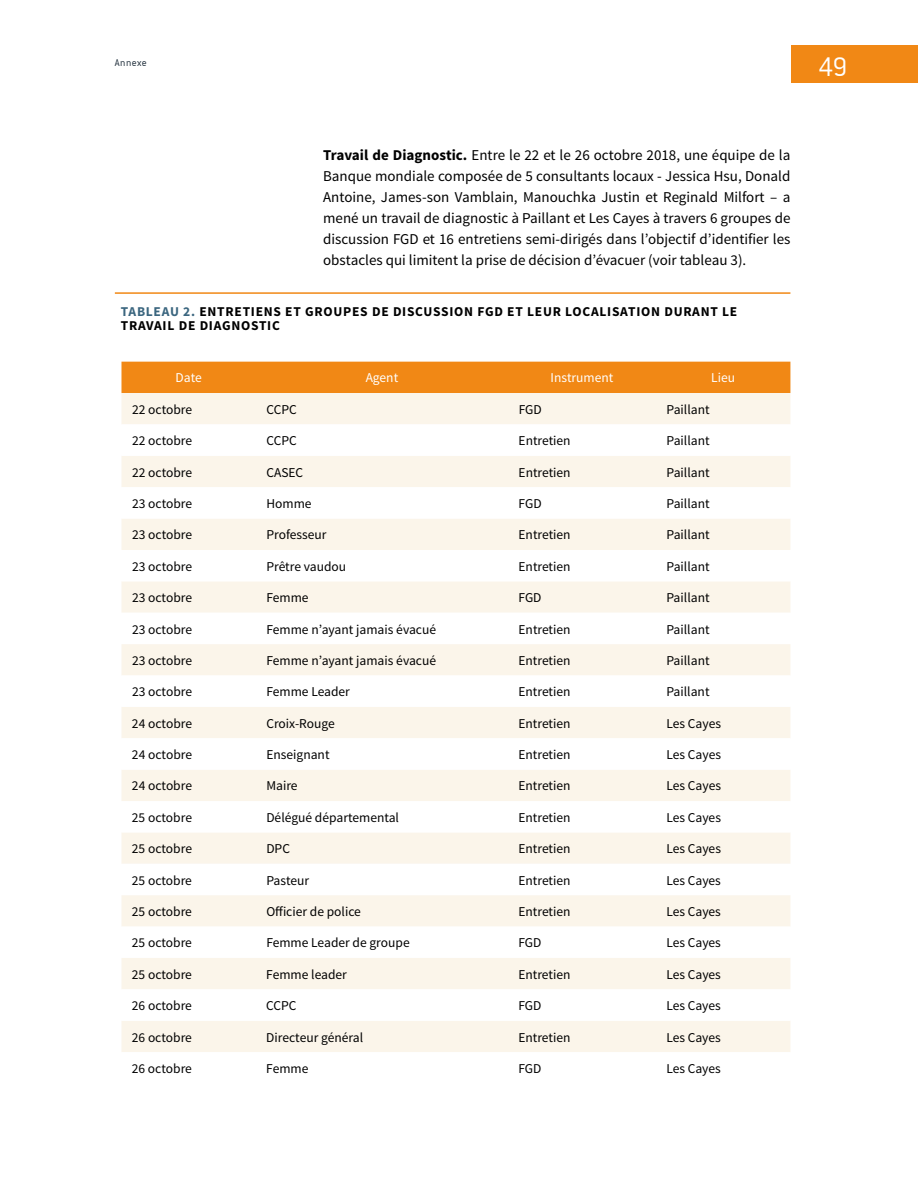
<style>
.page{position:relative;width:918px;height:1188px;background:#fff}
.page>*{position:absolute;margin:0;border:0;box-sizing:border-box;transform-origin:0 0}
.t1{font:29.1px "Conduit ITCTT Light";color:#fff}
.t2{font:15px/21px "Source Sans Pro";color:#000;text-align:justify}
.t3{font:13.5px "Source Sans Pro";color:#000}
.t4{font:700 13.5px/14.2px "Source Sans Pro";letter-spacing:.055em;color:#000}
.t5{font:13.5px "Source Sans Pro";color:#fff}
.t6{font:10.95px "Conduit ITCTT Light";letter-spacing:.03em;color:#1d2c39}
.s1{font-weight:700}
.s2{color:#3b667f}
</style>
<div class="page">
<div style="left:791px;top:46px;width:127px;height:37px;background:#f18815"></div>
<hr style="left:115px;top:292px;width:675px;height:2px;background:#f18815">
<div style="left:121px;top:362px;width:669px;height:31px;background:#f18815"></div>
<div style="left:121px;top:393px;width:669px;height:31px;background:#fbf5ea"></div>
<svg style="left:121px;top:456px;width:669px;height:596px;fill:#fbf5ea"></svg>
<p class="t6" style="left:115px;top:57px;width:34px">Annexe</p>
<p class="t2" style="left:323px;top:145px;width:469px"><span class="s1">Travail de Diagnostic.</span> Entre le 22 et le 26 octobre 2018, une équipe de la Banque mondiale composée de 5 consultants locaux - Jessica Hsu, Donald Antoine, James-son Vamblain, Manouchka Justin et Reginald Milfort – a mené un travail de diagnostic à Paillant et Les Cayes à travers 6 groupes de discussion FGD et 16 entretiens semi-dirigés dans l’objectif d’identifier les obstacles qui limitent la prise de décision d’évacuer (voir tableau 3).</p>
<p class="t4" style="left:121px;top:305px;width:618px"><span class="s2">TABLEAU 2.</span> ENTRETIENS ET GROUPES DE DISCUSSION FGD ET LEUR LOCALISATION DURANT LE<br>TRAVAIL DE DIAGNOSTIC</p>
<p class="t5" style="left:176px;top:370px;width:28px">Date</p>
<p class="t5" style="left:366px;top:370px;width:34px">Agent</p>
<p class="t5" style="left:551px;top:370px;width:64px">Instrument</p>
<p class="t5" style="left:711px;top:370px;width:25px">Lieu</p>
<p class="t3" style="left:132px;top:401px;width:62px">22 octobre</p>
<p class="t3" style="left:267px;top:401px;width:32px">CCPC</p>
<p class="t3" style="left:519px;top:401px;width:24px">FGD</p>
<p class="t3" style="left:667px;top:401px;width:45px">Paillant</p>
<p class="t3" style="left:132px;top:432px;width:62px">22 octobre</p>
<p class="t3" style="left:267px;top:432px;width:32px">CCPC</p>
<p class="t3" style="left:519px;top:432px;width:54px">Entretien</p>
<p class="t3" style="left:667px;top:432px;width:45px">Paillant</p>
<p class="t3" style="left:132px;top:464px;width:62px">22 octobre</p>
<p class="t3" style="left:267px;top:464px;width:38px">CASEC</p>
<p class="t3" style="left:519px;top:464px;width:54px">Entretien</p>
<p class="t3" style="left:667px;top:464px;width:45px">Paillant</p>
<p class="t3" style="left:132px;top:495px;width:62px">23 octobre</p>
<p class="t3" style="left:267px;top:495px;width:47px">Homme</p>
<p class="t3" style="left:519px;top:495px;width:24px">FGD</p>
<p class="t3" style="left:667px;top:495px;width:45px">Paillant</p>
<p class="t3" style="left:132px;top:526px;width:62px">23 octobre</p>
<p class="t3" style="left:267px;top:526px;width:62px">Professeur</p>
<p class="t3" style="left:519px;top:526px;width:54px">Entretien</p>
<p class="t3" style="left:667px;top:526px;width:45px">Paillant</p>
<p class="t3" style="left:132px;top:558px;width:62px">23 octobre</p>
<p class="t3" style="left:267px;top:558px;width:81px">Prêtre vaudou</p>
<p class="t3" style="left:519px;top:558px;width:54px">Entretien</p>
<p class="t3" style="left:667px;top:558px;width:45px">Paillant</p>
<p class="t3" style="left:132px;top:589px;width:62px">23 octobre</p>
<p class="t3" style="left:266px;top:589px;width:44px">Femme</p>
<p class="t3" style="left:519px;top:589px;width:24px">FGD</p>
<p class="t3" style="left:667px;top:589px;width:45px">Paillant</p>
<p class="t3" style="left:132px;top:621px;width:62px">23 octobre</p>
<p class="t3" style="left:266px;top:621px;width:171px">Femme n’ayant jamais évacué</p>
<p class="t3" style="left:519px;top:621px;width:54px">Entretien</p>
<p class="t3" style="left:667px;top:621px;width:45px">Paillant</p>
<p class="t3" style="left:132px;top:652px;width:62px">23 octobre</p>
<p class="t3" style="left:266px;top:652px;width:171px">Femme n’ayant jamais évacué</p>
<p class="t3" style="left:519px;top:652px;width:54px">Entretien</p>
<p class="t3" style="left:667px;top:652px;width:45px">Paillant</p>
<p class="t3" style="left:132px;top:683px;width:62px">23 octobre</p>
<p class="t3" style="left:266px;top:683px;width:85px">Femme Leader</p>
<p class="t3" style="left:519px;top:683px;width:54px">Entretien</p>
<p class="t3" style="left:666px;top:683px;width:45px">Paillant</p>
<p class="t3" style="left:132px;top:715px;width:62px">24 octobre</p>
<p class="t3" style="left:266px;top:715px;width:70px">Croix-Rouge</p>
<p class="t3" style="left:519px;top:715px;width:54px">Entretien</p>
<p class="t3" style="left:666px;top:715px;width:56px">Les Cayes</p>
<p class="t3" style="left:132px;top:746px;width:62px">24 octobre</p>
<p class="t3" style="left:266px;top:746px;width:65px">Enseignant</p>
<p class="t3" style="left:519px;top:746px;width:54px">Entretien</p>
<p class="t3" style="left:666px;top:746px;width:56px">Les Cayes</p>
<p class="t3" style="left:132px;top:778px;width:62px">24 octobre</p>
<p class="t3" style="left:266px;top:778px;width:33px">Maire</p>
<p class="t3" style="left:519px;top:778px;width:54px">Entretien</p>
<p class="t3" style="left:666px;top:778px;width:56px">Les Cayes</p>
<p class="t3" style="left:132px;top:809px;width:62px">25 octobre</p>
<p class="t3" style="left:266px;top:809px;width:134px">Délégué départemental</p>
<p class="t3" style="left:518px;top:809px;width:54px">Entretien</p>
<p class="t3" style="left:666px;top:809px;width:56px">Les Cayes</p>
<p class="t3" style="left:132px;top:840px;width:62px">25 octobre</p>
<p class="t3" style="left:266px;top:840px;width:25px">DPC</p>
<p class="t3" style="left:518px;top:840px;width:54px">Entretien</p>
<p class="t3" style="left:666px;top:840px;width:56px">Les Cayes</p>
<p class="t3" style="left:132px;top:872px;width:62px">25 octobre</p>
<p class="t3" style="left:266px;top:872px;width:44px">Pasteur</p>
<p class="t3" style="left:518px;top:872px;width:54px">Entretien</p>
<p class="t3" style="left:666px;top:872px;width:56px">Les Cayes</p>
<p class="t3" style="left:132px;top:903px;width:62px">25 octobre</p>
<p class="t3" style="left:266px;top:903px;width:96px">Officier de police</p>
<p class="t3" style="left:518px;top:903px;width:54px">Entretien</p>
<p class="t3" style="left:666px;top:903px;width:56px">Les Cayes</p>
<p class="t3" style="left:132px;top:935px;width:62px">25 octobre</p>
<p class="t3" style="left:266px;top:935px;width:145px">Femme Leader de groupe</p>
<p class="t3" style="left:518px;top:935px;width:24px">FGD</p>
<p class="t3" style="left:666px;top:935px;width:56px">Les Cayes</p>
<p class="t3" style="left:132px;top:966px;width:62px">25 octobre</p>
<p class="t3" style="left:266px;top:966px;width:82px">Femme leader</p>
<p class="t3" style="left:518px;top:966px;width:54px">Entretien</p>
<p class="t3" style="left:666px;top:966px;width:56px">Les Cayes</p>
<p class="t3" style="left:132px;top:997px;width:62px">26 octobre</p>
<p class="t3" style="left:266px;top:997px;width:32px">CCPC</p>
<p class="t3" style="left:518px;top:997px;width:24px">FGD</p>
<p class="t3" style="left:666px;top:997px;width:56px">Les Cayes</p>
<p class="t3" style="left:132px;top:1029px;width:62px">26 octobre</p>
<p class="t3" style="left:266px;top:1029px;width:98px">Directeur général</p>
<p class="t3" style="left:518px;top:1029px;width:54px">Entretien</p>
<p class="t3" style="left:666px;top:1029px;width:56px">Les Cayes</p>
<p class="t3" style="left:132px;top:1060px;width:62px">26 octobre</p>
<p class="t3" style="left:266px;top:1060px;width:44px">Femme</p>
<p class="t3" style="left:518px;top:1060px;width:24px">FGD</p>
<p class="t3" style="left:666px;top:1060px;width:56px">Les Cayes</p>
<h1 class="t1" style="left:819px;top:51px;width:30px">49</h1>
</div>
